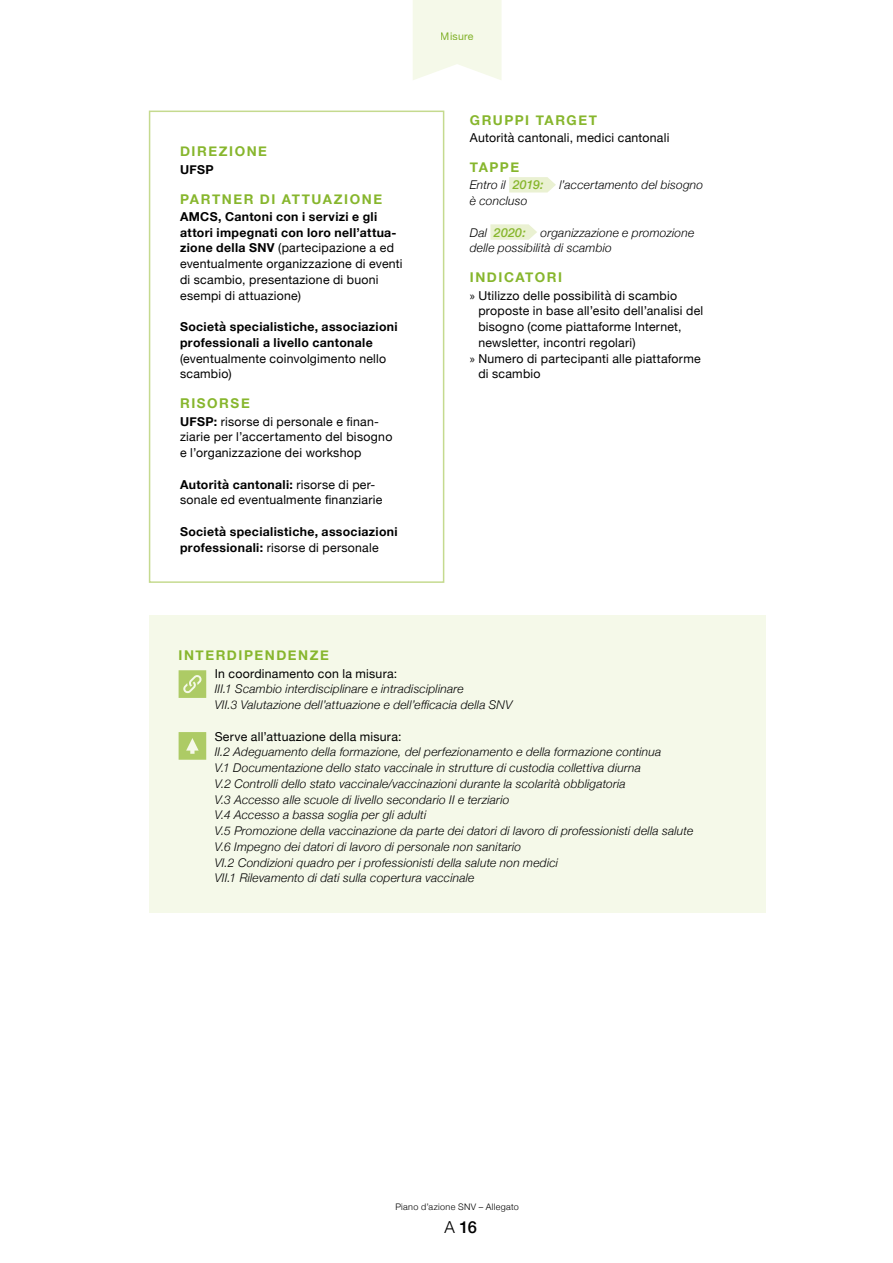
<style>
.page{position:relative;width:893px;height:1263px;background:#fff}
.page>*{position:absolute;margin:0;border:0;box-sizing:border-box;transform-origin:0 0}
.t1{font:500 16.5px "Helvetica Neue";color:#000}
.t2{font:700 13.5px "Helvetica Neue";letter-spacing:.115em;color:#87b62d}
.t3{font:12.3px/15.8px "Helvetica Neue";letter-spacing:.02em;color:#000}
.t4{font:700 12.3px/15.8px "Helvetica Neue";letter-spacing:.025em;color:#000}
.t5{font:italic 300 12px/15.8px "Helvetica Neue";letter-spacing:.015em;color:#000}
.t6{font:10.5px "Helvetica Neue";letter-spacing:.02em;color:#87b62d}
.t7{font:300 9px "Helvetica Neue";letter-spacing:.035em;color:#000}
.s1{font-weight:700}
.s2{font-weight:400}
.s3{font-weight:500;font-size:12.3px;color:#87b62d}
.s4{font-family:"Myriad Pro"}
.s5{font-weight:300}
</style>
<div class="page">
<svg style="left:413px;top:0;width:89px;height:80px"></svg>
<svg style="left:509px;top:177px;width:47px;height:15px"></svg>
<svg style="left:490px;top:224px;width:47px;height:16px"></svg>
<div style="left:149px;top:111px;width:295px;height:472px;border:2px solid #c5da8f"></div>
<div style="left:149px;top:615px;width:616px;height:298px;background:#f5f9e9"></div>
<svg style="left:179px;top:670px;width:27px;height:28px"></svg>
<svg style="left:179px;top:732px;width:27px;height:28px"></svg>
<p class="t2" style="left:180px;top:141px;width:88px">DIREZIONE</p>
<p class="t4" style="left:180px;top:162px;width:35px">UFSP</p>
<p class="t2" style="left:180px;top:188px;width:204px">PARTNER DI ATTUAZIONE</p>
<p class="t3" style="left:180px;top:209px;width:224px"><span class="s1">AMCS, Cantoni con i servizi e gli attori impegnati con loro nell’attua&shy;zione della SNV</span> (partecipazione a ed eventualmente organizzazione di eventi di scambio, presentazione di buoni esempi di attuazione)</p>
<p class="t4" style="left:180px;top:319px;width:219px">Società specialistiche, associazioni professionali a livello cantonale</p>
<p class="t3" style="left:180px;top:351px;width:208px">(eventualmente coinvolgimento nello scambio)</p>
<p class="t2" style="left:180px;top:393px;width:71px">RISORSE</p>
<p class="t3" style="left:180px;top:414px;width:214px"><span class="s1">UFSP:</span> risorse di personale e finan&shy;ziarie per l’accertamento del bisogno e l’organizzazione dei workshop</p>
<p class="t3" style="left:180px;top:477px;width:204px"><span class="s1">Autorità cantonali:</span> risorse di per&shy;sonale ed eventualmente finanziarie</p>
<p class="t4" style="left:180px;top:524px;width:219px">Società specialistiche, associazioni professionali: <span class="s2">risorse di personale</span></p>
<p class="t6" style="left:441px;top:28px;width:34px">Misure</p>
<p class="t2" style="left:470px;top:109px;width:129px">GRUPPI TARGET</p>
<p class="t3" style="left:470px;top:131px;width:201px">Autorità cantonali, medici cantonali</p>
<p class="t2" style="left:470px;top:157px;width:51px">TAPPE</p>
<p class="t5" style="left:470px;top:176px;width:75px">Entro il <span class="s3">2019:</span></p>
<p class="t5" style="left:559px;top:176px;width:145px">l’accertamento del bisogno</p>
<p class="t5" style="left:470px;top:192px;width:59px">è concluso</p>
<p class="t5" style="left:470px;top:224px;width:226px">Dal <span class="s3">2020:</span> organizzazione e promozione delle possibilità di scambio</p>
<p class="t2" style="left:470px;top:267px;width:94px">INDICATORI</p>
<p class="t3" style="left:470px;top:288px;width:209px"><span class="s4">»</span> Utilizzo delle possibilità di scambio</p>
<p class="t3" style="left:478px;top:304px;width:226px">proposte in base all’esito dell’analisi del</p>
<p class="t3" style="left:478px;top:320px;width:205px">bisogno (come piattaforme Internet,</p>
<p class="t3" style="left:478px;top:335px;width:159px">newsletter, incontri regolari)</p>
<p class="t3" style="left:470px;top:351px;width:232px"><span class="s4">»</span> Numero di partecipanti alle piattaforme</p>
<p class="t3" style="left:478px;top:367px;width:64px">di scambio</p>
<p class="t2" style="left:179px;top:645px;width:152px">INTERDIPENDENZE</p>
<p class="t3" style="left:215px;top:666px;width:184px">In coordinamento con la misura:</p>
<p class="t5" style="left:215px;top:680px;width:299px">III.1 Scambio interdisciplinare e intradisciplinare<br>VII.3 Valutazione dell’attuazione e dell’efficacia della SNV</p>
<p class="t3" style="left:215px;top:729px;width:188px">Serve all’attuazione della misura:</p>
<p class="t5" style="left:215px;top:743px;width:480px">II.2 Adeguamento della formazione, del perfezionamento e della formazione continua<br>V.1 Documentazione dello stato vaccinale in strutture di custodia collettiva diurna<br>V.2 Controlli dello stato vaccinale/vaccinazioni durante la scolarità obbligatoria<br>V.3 Accesso alle scuole di livello secondario II e terziario<br>V.4 Accesso a bassa soglia per gli adulti<br>V.5 Promozione della vaccinazione da parte dei datori di lavoro di professionisti della salute V.6 Impegno dei datori di lavoro di personale non sanitario<br>VI.2 Condizioni quadro per i professionisti della salute non medici<br>VII.1 Rilevamento di dati sulla copertura vaccinale</p>
<p class="t7" style="left:395px;top:1199px;width:125px">Piano d’azione SNV – Allegato</p>
<h1 class="t1" style="left:444px;top:1213px;width:34px"><span class="s5">A</span> 16</h1>
</div>
